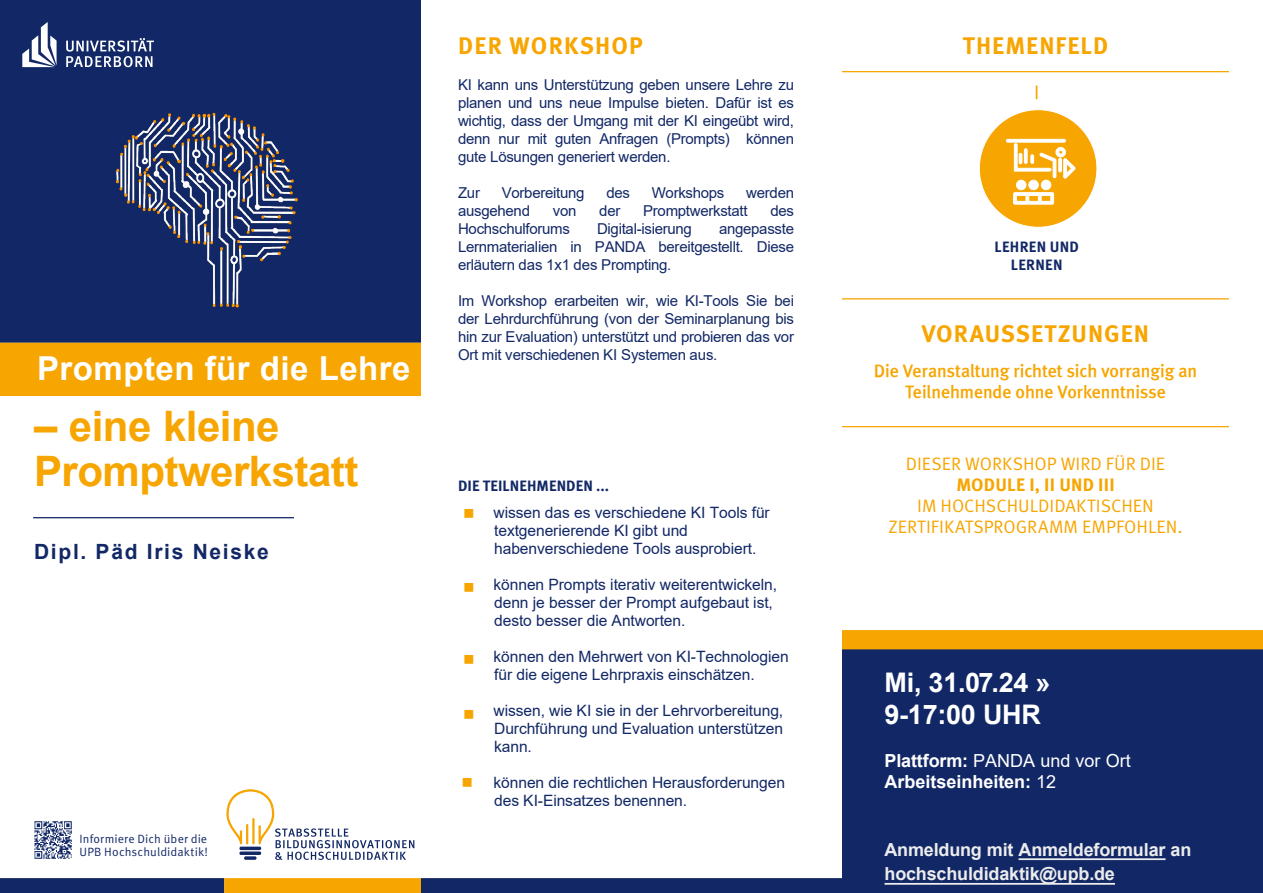
<style>
.page{position:relative;width:1263px;height:893px;background:#fff}
.page>*{position:absolute;margin:0;border:0;box-sizing:border-box;transform-origin:0 0}
.t1{font:700 42px/45.2px "Arial";letter-spacing:-.01em;color:#f7a500}
.t2{font:700 33px "Arial";letter-spacing:.015em;color:#fff}
.t3{font:700 27px/32.4px "Arial";letter-spacing:-.01em;color:#fff}
.t4{font:700 24px "Meta OT";letter-spacing:.045em;color:#f7a500}
.t5{font:700 21px "Arial";letter-spacing:.08em;color:#122866}
.t6{font:18px/21px "Meta OT";color:#f7a500;text-align:center}
.t7{font:18px/21px "Meta Plus Medium Roman";letter-spacing:-.005em;color:#f7a500;text-align:center}
.t8{font:700 18px/24.6px "Arial";letter-spacing:-.01em;color:#ececec}
.t9{font:700 18px/21px "Arial";color:#fff}
.t10{font:700 18px "Meta OT";letter-spacing:.01em;color:#f7a500}
.t11{font:15.6px/18px "Arial";letter-spacing:-.005em;color:#122866}
.t12{font:15px/18px "Arial";letter-spacing:-.02em;color:#122866;text-align:justify}
.t13{font:700 15px/18px "Meta OT";letter-spacing:.005em;color:#122866;text-align:center}
.t14{font:12px/13.5px "Meta OT";letter-spacing:.01em;color:#122866}
.s1{font-weight:400}
</style>
<div class="page">
<div style="left:0;top:0;width:421px;height:343px;background:#122866"></div>
<img style="left:66px;top:74px;width:271px;height:239px">
<div style="left:0;top:343px;width:421px;height:53px;background:#f7a500"></div>
<hr style="left:33px;top:517px;width:261px;height:1px;background:#122866">
<svg style="left:0;top:878px;width:842px;height:15px;background:#48464f"></svg>
<svg style="left:22px;top:22px;width:132px;height:45px"></svg>
<img style="left:34px;top:821px;width:38px;height:38px">
<svg style="left:226px;top:789px;width:188px;height:71px"></svg>
<hr style="left:842px;top:71px;width:387px;height:1px;background:#f7a500">
<svg style="left:1036px;top:85px;width:1px;height:14px"></svg>
<div style="left:842px;top:649px;width:421px;height:244px;background:#122866"></div>
<hr style="left:884px;top:883px;width:231px;height:2px;background:#ececec">
<hr style="left:1018px;top:858px;width:147px;height:2px;background:#ececec">
<div style="left:842px;top:630px;width:421px;height:19px;background:#f7a500"></div>
<hr style="left:842px;top:298px;width:387px;height:1px;background:#f7a500">
<hr style="left:842px;top:426px;width:387px;height:1px;background:#f7a500">
<svg style="left:979px;top:109px;width:118px;height:119px"></svg>
<h2 class="t2" style="left:37px;top:345px;width:375px">Prompten für die Lehre</h2>
<h1 class="t1" style="left:34px;top:404px;width:326px">– eine kleine<br>Promptwerkstatt</h1>
<h3 class="t5" style="left:34px;top:537px;width:236px">Dipl. Päd Iris Neiske</h3>
<p class="t14" style="left:80px;top:832px;width:130px">Informiere Dich über die<br>UPB Hochschuldidaktik!</p>
<h3 class="t4" style="left:458px;top:30px;width:186px">DER WORKSHOP</h3>
<p class="t12" style="left:458px;top:76px;width:337px">KI kann uns Unterstützung geben unsere Lehre zu planen und uns neue Impulse bieten. Dafür ist es wichtig, dass der Umgang mit der KI eingeübt wird, denn nur mit guten Anfragen (Prompts) können gute Lösungen generiert werden.</p>
<p class="t12" style="left:458px;top:184px;width:23px">Zur</p>
<p class="t12" style="left:502px;top:184px;width:84px">Vorbereitung</p>
<p class="t12" style="left:606px;top:184px;width:25px">des</p>
<p class="t12" style="left:652px;top:184px;width:74px">Workshops</p>
<p class="t12" style="left:746px;top:184px;width:49px">werden</p>
<p class="t12" style="left:458px;top:202px;width:73px">ausgehend</p>
<p class="t12" style="left:553px;top:202px;width:25px">von</p>
<p class="t12" style="left:599px;top:202px;width:23px">der</p>
<p class="t12" style="left:643px;top:202px;width:106px">Promptwerkstatt</p>
<p class="t12" style="left:770px;top:202px;width:25px">des</p>
<p class="t12" style="left:458px;top:220px;width:113px">Hochschulforums</p>
<p class="t12" style="left:597px;top:220px;width:96px">Digital-isierung</p>
<p class="t12" style="left:458px;top:220px;width:337px;text-indent:261px">angepasste Lernmaterialien in PANDA bereitgestellt. Diese erläutern das 1x1 des Prompting.</p>
<p class="t12" style="left:458px;top:292px;width:337px">Im Workshop erarbeiten wir, wie KI-Tools Sie bei der Lehrdurchführung (von der Seminarplanung bis hin zur Evaluation) unterstützt und probieren das vor Ort mit verschiedenen KI Systemen aus.</p>
<p class="t13" style="left:458px;top:477px;width:152px">DIE TEILNEHMENDEN ...</p>
<p class="t11" style="left:494px;top:503px;width:278px">wissen das es verschiedene KI Tools für textgenerierende KI gibt und habenverschiedene Tools ausprobiert.</p>
<p class="t11" style="left:494px;top:575px;width:285px">können Prompts iterativ weiterentwickeln, denn je besser der Prompt aufgebaut ist, desto besser die Antworten.</p>
<p class="t11" style="left:494px;top:647px;width:297px">können den Mehrwert von KI-Technologien für die eigene Lehrpraxis einschätzen.</p>
<p class="t11" style="left:494px;top:701px;width:291px;text-align:justify">wissen, wie KI sie in der Lehrvorbereitung, Durchführung und Evaluation unterstützen kann.</p>
<p class="t11" style="left:494px;top:774px;width:293px">können die rechtlichen Herausforderungen des KI-Einsatzes benennen.</p>
<h3 class="t4" style="left:963px;top:30px;width:147px">THEMENFELD</h3>
<p class="t13" style="left:994px;top:238px;width:86px">LEHREN UND<br>LERNEN</p>
<h3 class="t4" style="left:922px;top:318px;width:229px">VORAUSSETZUNGEN</h3>
<p class="t7" style="left:874px;top:360px;width:325px">Die Veranstaltung richtet sich vorrangig an<br>Teilnehmende ohne Vorkenntnisse</p>
<p class="t6" style="left:906px;top:453px;width:261px">DIESER WORKSHOP WIRD FÜR DIE</p>
<p class="t10" style="left:956px;top:473px;width:160px">MODULE I, II UND III</p>
<p class="t6" style="left:888px;top:495px;width:295px">IM HOCHSCHULDIDAKTISCHEN<br>ZERTIFIKATSPROGRAMM EMPFOHLEN.</p>
<h3 class="t3" style="left:884px;top:667px;width:167px">Mi, 31.07.24 »<br>9-17:00 UHR</h3>
<p class="t9" style="left:884px;top:751px;width:248px">Plattform: <span class="s1">PANDA und vor Ort<br></span>Arbeitseinheiten: <span class="s1">12</span></p>
<p class="t8" style="left:884px;top:837px;width:308px">Anmeldung mit Anmeldeformular an hochschuldidaktik@upb.de</p>
</div>
